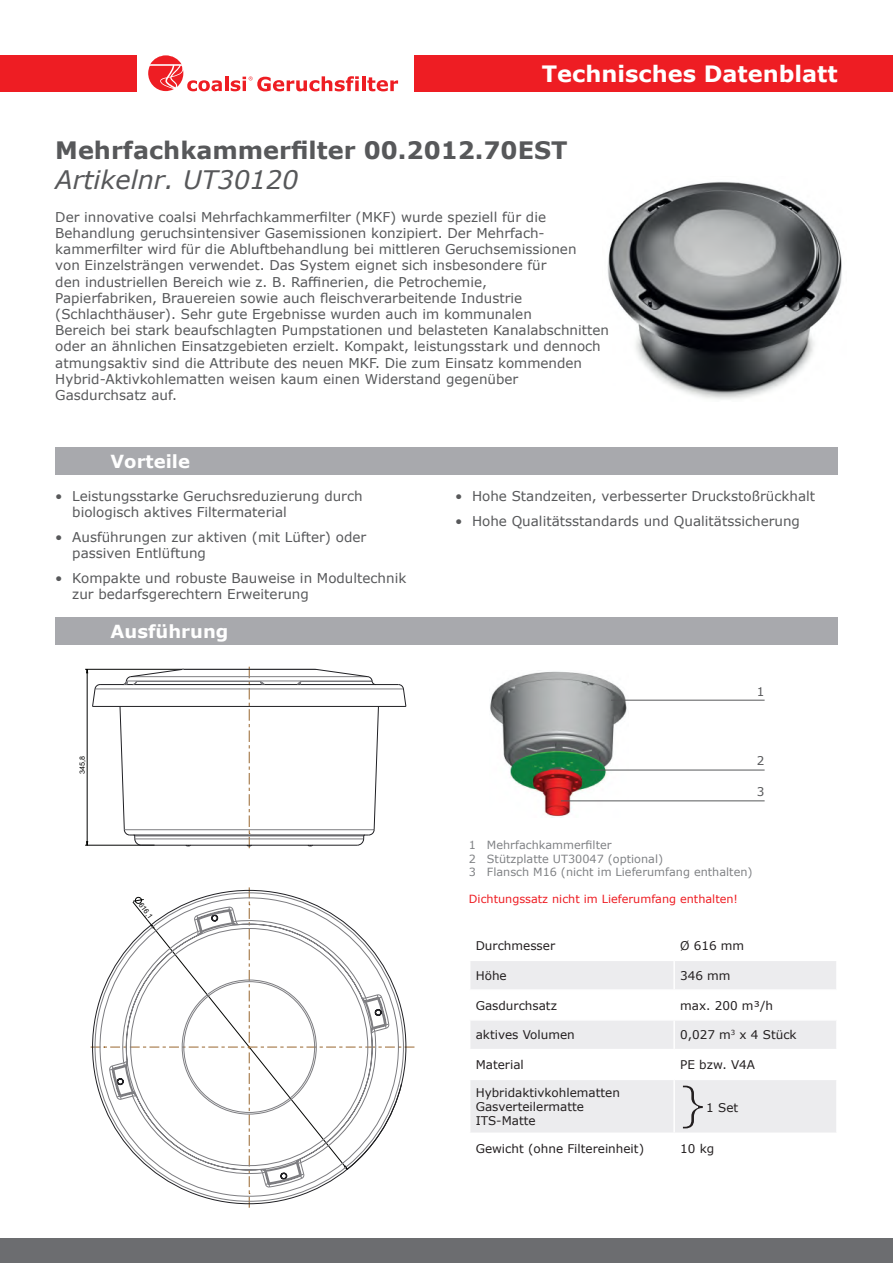
<style>
.page{position:relative;width:893px;height:1263px;background:#fff}
.page>*{position:absolute;margin:0;border:0;box-sizing:border-box;transform-origin:0 0}
.t1{font:italic 25.5px "Verdana";color:#57585a}
.t2{font:700 24px "Verdana";color:#57585a}
.t3{font:700 22.5px "Verdana";color:#fff}
.t4{font:700 18px "Verdana";color:#fff}
.t5{font:13.5px/16.2px "Verdana";color:#57585a}
.t6{font:12px/14.4px "Verdana";color:#231f20}
.t7{font:12px "Verdana";color:#57585a}
.t8{font:11.25px/13.5px "Verdana";color:#808285}
.t9{font:11.25px "Verdana";color:#ee1d23}
.t10{font:7.2px "Arial";color:#000001}
</style>
<div class="page">
<div style="left:0;top:55px;width:137px;height:36px;background:#ee1d23"></div>
<hr style="left:225px;top:77px;width:3px;height:14px;background:#ee1d23">
<svg style="left:148px;top:55px;width:74px;height:36px"></svg>
<svg style="left:231px;top:76px;width:128px;height:15px"></svg>
<hr style="left:362px;top:76px;width:3px;height:15px;background:#ee1d23">
<svg style="left:367px;top:77px;width:31px;height:14px"></svg>
<div style="left:0;top:1238px;width:893px;height:25px;background:#6c6d70"></div>
<div style="left:414px;top:55px;width:479px;height:36px;background:#ee1d23"></div>
<img style="left:607px;top:182px;width:235px;height:218px">
<div style="left:55px;top:447px;width:783px;height:28px;background:#a8a9ad"></div>
<div style="left:55px;top:617px;width:783px;height:27px;background:#a8a9ad"></div>
<svg style="left:470px;top:961px;width:366px;height:171px;fill:#ececee"></svg>
<hr style="left:673px;top:961px;width:2px;height:28px;background:#fff">
<hr style="left:469px;top:989px;width:205px;height:2px;background:#fff">
<hr style="left:674px;top:989px;width:164px;height:2px;background:#fff">
<hr style="left:673px;top:991px;width:2px;height:28px;background:#fff">
<hr style="left:469px;top:1019px;width:205px;height:1px;background:#fff">
<hr style="left:674px;top:1019px;width:164px;height:1px;background:#fff">
<hr style="left:673px;top:1020px;width:2px;height:29px;background:#fff">
<hr style="left:469px;top:1049px;width:205px;height:1px;background:#fff">
<hr style="left:674px;top:1049px;width:164px;height:1px;background:#fff">
<hr style="left:673px;top:1050px;width:2px;height:29px;background:#fff">
<hr style="left:469px;top:1079px;width:205px;height:1px;background:#fff">
<hr style="left:674px;top:1079px;width:164px;height:1px;background:#fff">
<hr style="left:673px;top:1080px;width:2px;height:52px;background:#fff">
<svg style="left:86px;top:667px;width:287px;height:179px"></svg>
<svg style="left:91px;top:974px;width:323px;height:234px"></svg>
<svg style="left:110px;top:681px;width:279px;height:506px"></svg>
<svg style="left:683px;top:1086px;width:20px;height:42px"></svg>
<img style="left:490px;top:671px;width:138px;height:146px">
<hr style="left:611px;top:700px;width:154px;height:1px;background:#57585a">
<hr style="left:590px;top:770px;width:175px;height:1px;background:#57585a">
<hr style="left:561px;top:800px;width:204px;height:1px;background:#57585a">
<h3 class="t3" style="left:542px;top:58px;width:297px">Technisches Datenblatt</h3>
<h2 class="t2" style="left:55px;top:133px;width:514px">Mehrfachkammerfilter 00.2012.70EST</h2>
<h1 class="t1" style="left:55px;top:162px;width:245px">Artikelnr. UT30120</h1>
<p class="t5" style="left:55px;top:209px;width:555px">Der innovative coalsi Mehrfachkammerfilter (MKF) wurde speziell für die Behandlung geruchsintensiver Gasemissionen konzipiert. Der Mehrfach&shy;kammerfilter wird für die Abluftbehandlung bei mittleren Geruchsemissionen<br>von Einzelsträngen verwendet. Das System eignet sich insbesondere für<br>den industriellen Bereich wie z. B. Raffinerien, die Petrochemie,<br>Papierfabriken, Brauereien sowie auch fleischverarbeitende Industrie (Schlachthäuser). Sehr gute Ergebnisse wurden auch im kommunalen<br>Bereich bei stark beaufschlagten Pumpstationen und belasteten Kanalabschnitten oder an ähnlichen Einsatzgebieten erzielt. Kompakt, leistungsstark und dennoch atmungsaktiv sind die Attribute des neuen MKF. Die zum Einsatz kommenden Hybrid-Aktivkohlematten weisen kaum einen Widerstand gegenüber Gasdurchsatz auf.</p>
<h3 class="t4" style="left:111px;top:449px;width:81px">Vorteile</h3>
<p class="t5" style="left:72px;top:488px;width:292px;text-indent:-17px">• Leistungsstarke Geruchsreduzierung durch biologisch aktives Filtermaterial</p>
<p class="t5" style="left:72px;top:529px;width:295px;text-indent:-17px">• Ausführungen zur aktiven (mit Lüfter) oder passiven Entlüftung</p>
<p class="t5" style="left:72px;top:570px;width:336px;text-indent:-17px">• Kompakte und robuste Bauweise in Modultechnik zur bedarfsgerechtern Erweiterung</p>
<h3 class="t4" style="left:111px;top:618px;width:119px">Ausführung</h3>
<p class="t10" style="left:77px;top:774px;width:20px;rotate:-90deg">345,8</p>
<p class="t10" style="left:144px;top:900px;width:20px;rotate:53deg">616,1</p>
<p class="t5" style="left:455px;top:488px;width:362px">• Hohe Standzeiten, verbesserter Druckstoßrückhalt</p>
<p class="t5" style="left:455px;top:513px;width:346px">• Hohe Qualitätsstandards und Qualitätssicherung</p>
<p class="t7" style="left:757px;top:683px;width:9px">1</p>
<p class="t7" style="left:757px;top:753px;width:9px">2</p>
<p class="t7" style="left:757px;top:784px;width:9px">3</p>
<p class="t8" style="left:469px;top:838px;width:285px">1 Mehrfachkammerfilter<br>2 Stützplatte UT30047 (optional)<br>3 Flansch M16 (nicht im Lieferumfang enthalten)</p>
<p class="t9" style="left:469px;top:892px;width:271px">Dichtungssatz nicht im Lieferumfang enthalten!</p>
<p class="t6" style="left:476px;top:938px;width:81px">Durchmesser</p>
<p class="t6" style="left:680px;top:938px;width:66px">Ø 616 mm</p>
<p class="t6" style="left:476px;top:968px;width:33px">Höhe</p>
<p class="t6" style="left:680px;top:968px;width:52px">346 mm</p>
<p class="t6" style="left:476px;top:998px;width:83px">Gasdurchsatz</p>
<p class="t6" style="left:680px;top:998px;width:94px">max. 200 m³/h</p>
<p class="t6" style="left:476px;top:1027px;width:101px">aktives Volumen</p>
<p class="t6" style="left:680px;top:1028px;width:118px">0,027 m<sup>3</sup> x 4 Stück</p>
<p class="t6" style="left:476px;top:1057px;width:50px">Material</p>
<p class="t6" style="left:680px;top:1057px;width:76px">PE bzw. V4A</p>
<p class="t6" style="left:476px;top:1085px;width:146px">Hybridaktivkohlematten<br>Gasverteilermatte<br>ITS-Matte</p>
<p class="t6" style="left:476px;top:1141px;width:170px">Gewicht (ohne Filtereinheit)</p>
<p class="t6" style="left:680px;top:1141px;width:36px">10 kg</p>
<p class="t6" style="left:706px;top:1100px;width:33px">1 Set</p>
</div>
